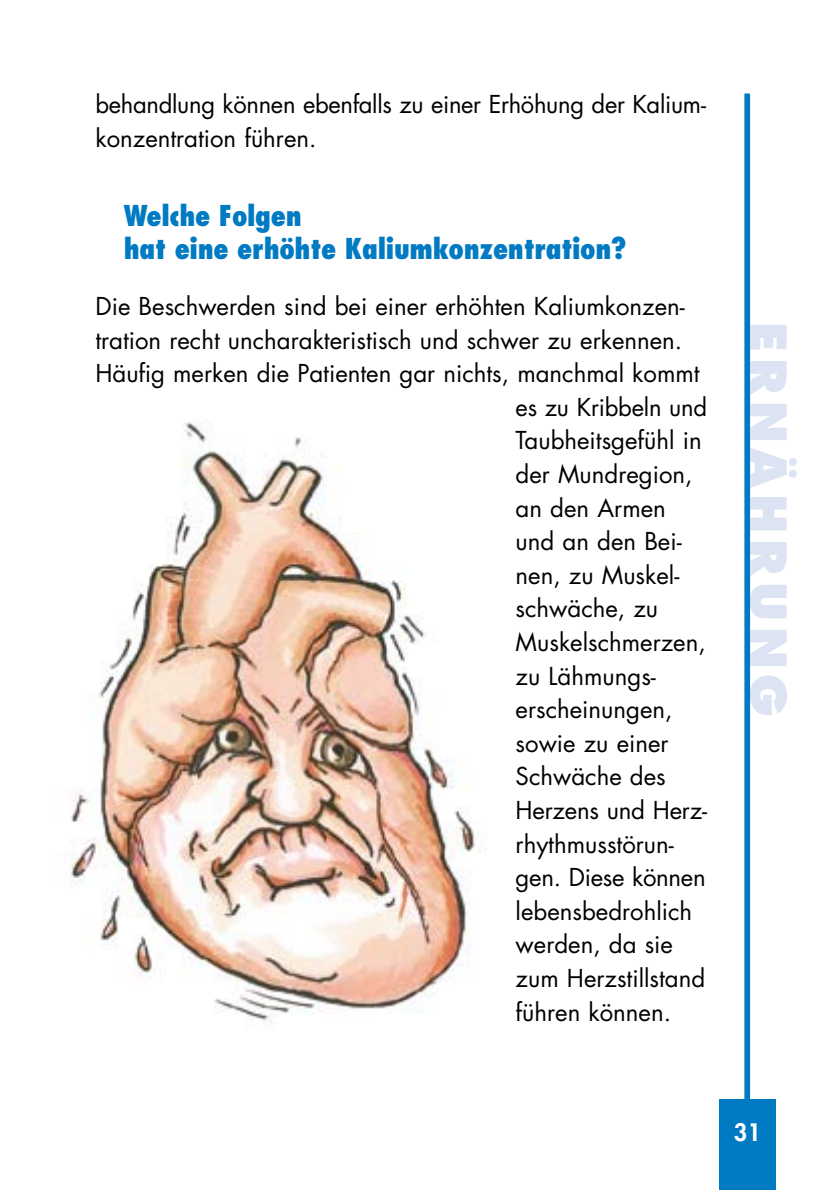
<style>
.page{position:relative;width:838px;height:1190px;background:#fff}
.page>*{position:absolute;margin:0;border:0;box-sizing:border-box;transform-origin:0 0}
.t1{font:800 48px "Futura";letter-spacing:.125em;color:#dce3f3}
.t2{font:800 condensed 28px/33.6px "Futura";letter-spacing:-.01em;color:#007ac2}
.t3{font:24px/33.6px "Futura";color:#000}
.t4{font:800 23.4px "Futura";color:#fff}
</style>
<div class="page">
<div style="left:719px;top:1100px;width:57px;height:90px;background:#007ac2"></div>
<div style="left:744px;top:94px;width:6px;height:1020px;background:#007ac2"></div>
<img style="left:69px;top:421px;width:418px;height:601px">
<p class="t3" style="left:95px;top:90px;width:612px">behandlung können ebenfalls zu einer Erhöhung der Kalium&shy;konzentration führen.</p>
<p class="t2" style="left:124px;top:201px;width:504px">Welche Folgen<br>hat eine erhöhte Kaliumkonzentration?</p>
<p class="t3" style="left:95px;top:291px;width:591px">Die Beschwerden sind bei einer erhöhten Kaliumkonzen-</p>
<p class="t3" style="left:95px;top:325px;width:588px">tration recht uncharakteristisch und schwer zu erkennen.</p>
<p class="t3" style="left:95px;top:359px;width:606px">Häufig merken die Patienten gar nichts, manchmal kommt</p>
<p class="t3" style="left:516px;top:392px;width:193px">es zu Kribbeln und</p>
<p class="t3" style="left:516px;top:426px;width:188px">Taubheitsgefühl in</p>
<p class="t3" style="left:516px;top:459px;width:179px">der Mundregion,</p>
<p class="t3" style="left:516px;top:493px;width:152px">an den Armen</p>
<p class="t3" style="left:516px;top:527px;width:168px">und an den Bei-</p>
<p class="t3" style="left:516px;top:560px;width:165px">nen, zu Muskel-</p>
<p class="t3" style="left:516px;top:594px;width:144px">schwäche, zu</p>
<p class="t3" style="left:516px;top:627px;width:192px">Muskelschmerzen,</p>
<p class="t3" style="left:516px;top:661px;width:142px">zu Lähmungs-</p>
<p class="t3" style="left:516px;top:695px;width:158px">erscheinungen,</p>
<p class="t3" style="left:516px;top:728px;width:154px">sowie zu einer</p>
<p class="t3" style="left:516px;top:762px;width:152px">Schwäche des</p>
<p class="t3" style="left:516px;top:795px;width:193px">Herzens und Herz-</p>
<p class="t3" style="left:516px;top:829px;width:160px">rhythmusstörun-</p>
<p class="t3" style="left:516px;top:863px;width:192px">gen. Diese können</p>
<p class="t3" style="left:516px;top:896px;width:178px">lebensbedrohlich</p>
<p class="t3" style="left:516px;top:930px;width:159px">werden, da sie</p>
<p class="t3" style="left:516px;top:963px;width:191px">zum Herzstillstand</p>
<p class="t3" style="left:516px;top:997px;width:157px">führen können.</p>
<h1 class="t1" style="left:789px;top:322px;width:396px;rotate:90deg">ERNÄHRUNG</h1>
<p class="t4" style="left:734px;top:1122px;width:29px">31</p>
</div>
